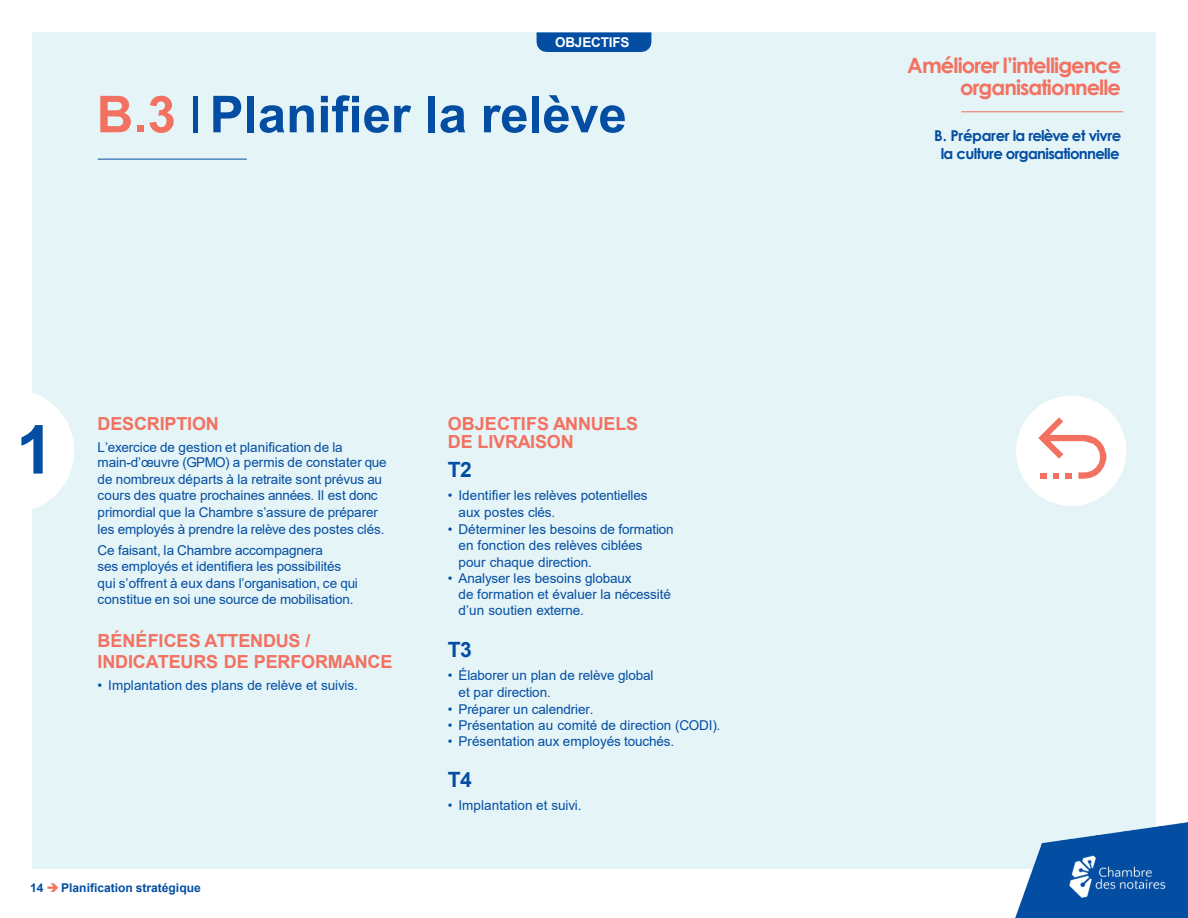
<style>
.page{position:relative;width:1188px;height:918px;background:#fff}
.page>*{position:absolute;margin:0;border:0;box-sizing:border-box;transform-origin:0 0}
.t1{font:700 67.5px "Arial";color:#034ea2}
.t2{font:700 51px "Arial";color:#034ea2}
.t3{font:700 21px/22.4px "Century Gothic";letter-spacing:-.045em;color:#f37160;text-align:right}
.t4{font:700 21px "Arial";color:#034ea2}
.t5{font:700 18px/21px "Arial";letter-spacing:-.01em;color:#f37160}
.t6{font:700 15px/18px "Century Gothic";letter-spacing:-.045em;color:#034ea2;text-align:center}
.t7{font:13.5px/16.5px "Arial";letter-spacing:-.005em;color:#034ea2}
.t8{font:700 13.5px "Arial";letter-spacing:-.01em;color:#fff}
.t9{font:700 12px "Arial";color:#034ea2}
.s1{color:#f37160}
.s2{font-weight:400}
</style>
<div class="page">
<div style="left:32px;top:32px;width:1124px;height:837px;background:#e5f4f7"></div>
<svg style="left:537px;top:32px;width:114px;height:20px;background:#0b54a5"></svg>
<hr style="left:961px;top:111px;width:162px;height:1px;background:#f37160">
<svg style="left:32px;top:393px;width:42px;height:116px"></svg>
<svg style="left:1016px;top:396px;width:110px;height:110px"></svg>
<hr style="left:98px;top:159px;width:149px;height:1px;background:#034ea2">
<img style="left:1015px;top:822px;width:173px;height:96px">
<p class="t8" style="left:555px;top:32px;width:76px">OBJECTIFS</p>
<p class="t2" style="left:97px;top:78px;width:532px"><span class="s1">B.3</span> <span class="s2">I</span>Planifier la relève</p>
<p class="t1" style="left:16px;top:402px;width:39px">1</p>
<p class="t5" style="left:98px;top:414px;width:123px">DESCRIPTION</p>
<p class="t7" style="left:98px;top:439px;width:247px">L’exercice de gestion et planification de la</p>
<p class="t7" style="left:98px;top:454px;width:291px">main-d’œuvre (GPMO) a permis de constater que de nombreux départs à la retraite sont prévus au cours des quatre prochaines années. Il est donc primordial que la Chambre s’assure de préparer les employés à prendre la relève des postes clés.</p>
<p class="t7" style="left:98px;top:542px;width:245px">Ce faisant, la Chambre accompagnera ses employés et identifiera les possibilités</p>
<p class="t7" style="left:98px;top:574px;width:262px">qui s’offrent à eux dans l’organisation, ce qui constitue en soi une source de mobilisation.</p>
<p class="t5" style="left:98px;top:630px;width:296px">BÉNÉFICES ATTENDUS /<br>INDICATEURS DE PERFORMANCE</p>
<p class="t7" style="left:98px;top:676px;width:262px">• Implantation des plans de relève et suivis.</p>
<p class="t5" style="left:448px;top:415px;width:192px;line-height:18px">OBJECTIFS ANNUELS<br>DE LIVRAISON</p>
<p class="t4" style="left:448px;top:455px;width:26px">T2</p>
<p class="t7" style="left:459px;top:487px;width:191px;text-indent:-11px">• Identifier les relèves potentielles aux postes clés.</p>
<p class="t7" style="left:459px;top:521px;width:217px;text-indent:-11px">• Déterminer les besoins de formation en fonction des relèves ciblées</p>
<p class="t7" style="left:459px;top:554px;width:135px">pour chaque direction.</p>
<p class="t7" style="left:448px;top:570px;width:185px">• Analyser les besoins globaux</p>
<p class="t7" style="left:459px;top:586px;width:214px">de formation et évaluer la nécessité d’un soutien externe.</p>
<p class="t4" style="left:448px;top:635px;width:26px">T3</p>
<p class="t7" style="left:459px;top:667px;width:197px;text-indent:-11px">• Élaborer un plan de relève global et par direction.</p>
<p class="t7" style="left:448px;top:701px;width:147px">• Préparer un calendrier.</p>
<p class="t7" style="left:448px;top:717px;width:274px">• Présentation au comité de direction (CODI).</p>
<p class="t7" style="left:448px;top:733px;width:228px">• Présentation aux employés touchés.</p>
<p class="t4" style="left:448px;top:764px;width:26px">T4</p>
<p class="t7" style="left:448px;top:797px;width:135px">• Implantation et suivi.</p>
<p class="t9" style="left:30px;top:880px;width:172px">14 <span class="s1">➔</span> Planification stratégique</p>
<p class="t3" style="left:907px;top:53px;width:216px">Améliorer l’intelligence organisationnelle</p>
<p class="t6" style="left:934px;top:125px;width:189px">B. Préparer la relève et vivre la culture organisationnelle</p>
</div>
